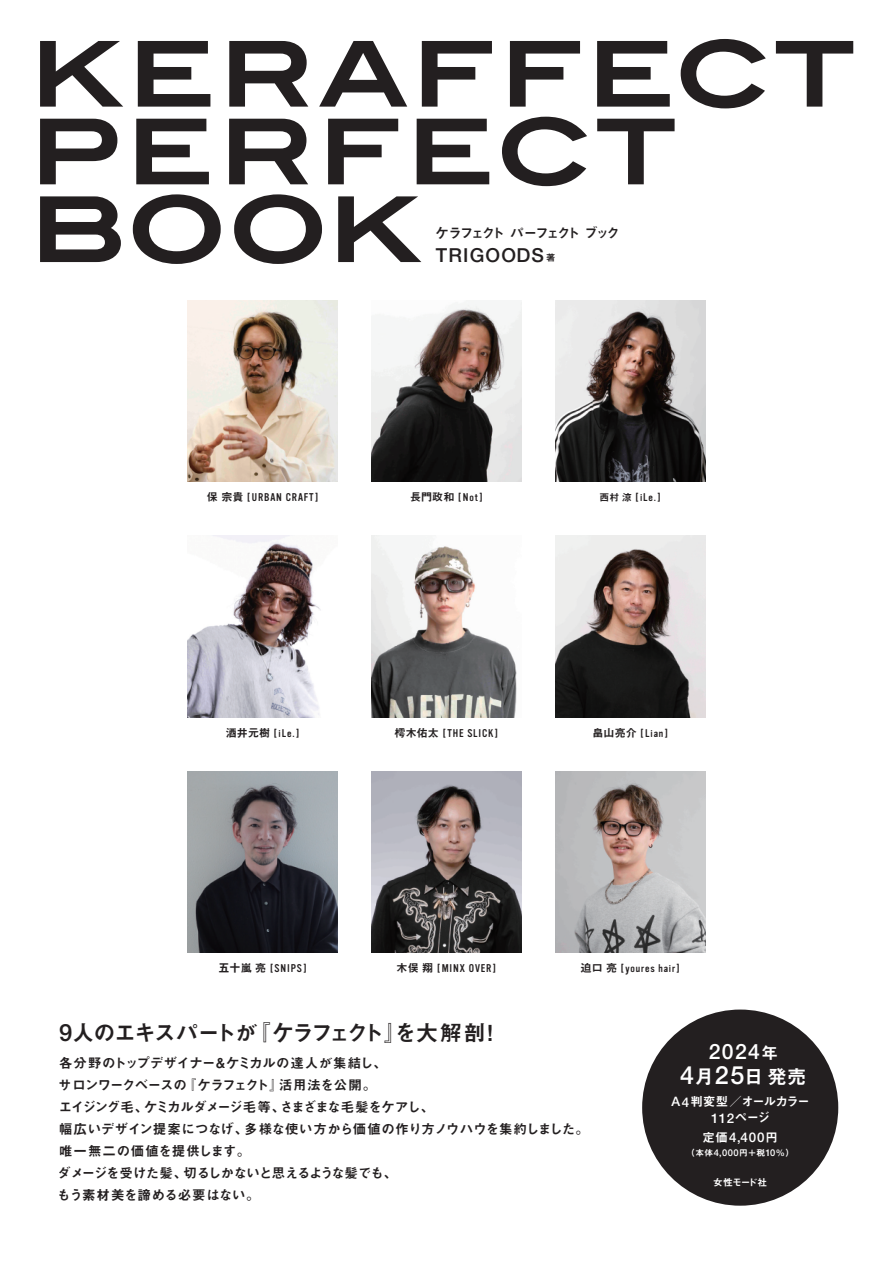
<style>
.page{position:relative;width:893px;height:1263px;background:#fff}
.page>*{position:absolute;margin:0;border:0;box-sizing:border-box;transform-origin:0 0}
.t1{font:700 90.75px/77.7px "Blair ITC";letter-spacing:.035em;color:#231f20}
.t2{font:22.05px "Midashi Go Pro MB31";letter-spacing:-.08em;color:#231f20}
.t3{font:500 21.15px "Helvetica Neue LT Std";color:#fff}
.t4{font:19.8px "Midashi Go Pro MB31";color:#fff}
.t5{font:500 19.35px "Helvetica Neue LT Std";letter-spacing:.06em;color:#231f20}
.t6{font:13.5px/22px "Midashi Go Pro MB31";letter-spacing:-.025em;color:#231f20}
.t7{font:13.5px "Midashi Go Pro MB31";letter-spacing:-.17em;color:#231f20}
.t8{font:500 13.35px/19.6px "Helvetica Neue LT Std";letter-spacing:.055em;color:#fff;text-align:center}
.t9{font:12.45px "Midashi Go Pro MB31";letter-spacing:-.085em;color:#fff}
.t10{font:11.1px "Vinyl OT";letter-spacing:.075em;color:#231f20}
.t11{font:9.75px "Midashi Go Pro MB31";letter-spacing:-.07em;color:#fff}
.t12{font:8.7px "Midashi Go Pro MB31";color:#fff}
.s1{font-family:"Midashi Go Pro MB31";font-weight:400;font-size:9.15px}
.s2{font-family:"Midashi Go Pro MB31"}
.s3{font-family:"Midashi Go Pro MB31";font-size:9.75px}
.s4{font-family:"Helvetica Neue LT Std";font-weight:500;font-size:23.85px}
.s5{font-family:"Midashi Go Pro MB31";font-weight:400;font-size:16.65px}
.s6{font-family:"Helvetica Neue LT Std";font-weight:500;font-size:25.2px}
.s7{font-family:"Helvetica Neue LT Std";font-weight:500;font-size:13.05px}
.s8{font-family:"Helvetica Neue LT Std";font-weight:500;font-size:13.35px}
.s9{font-family:"Midashi Go Pro MB31";font-weight:400;font-size:12.45px}
.s10{font-size:13.05px}
.s11{font-family:"Helvetica Neue LT Std";font-weight:500;font-size:9.45px}
.s12{font-family:"Helvetica Neue LT Std";font-weight:500;font-size:9.15px}
</style>
<div class="page">
<img style="left:556px;top:300px;width:149px;height:182px">
<img style="left:372px;top:771px;width:149px;height:181px">
<img style="left:188px;top:536px;width:133px;height:181px">
<img style="left:372px;top:303px;width:149px;height:179px">
<img style="left:556px;top:771px;width:149px;height:181px">
<img style="left:188px;top:300px;width:149px;height:182px">
<img style="left:372px;top:536px;width:145px;height:181px">
<img style="left:556px;top:536px;width:149px;height:181px">
<img style="left:188px;top:771px;width:149px;height:181px">
<div style="left:642px;top:1009px;width:196px;height:197px;background:#231f20;border-radius:50%"></div>
<h1 class="t1" style="left:30px;top:34px;width:828px">KERAFFECT<br>PERFECT<br>BOOK</h1>
<p class="t7" style="left:436px;top:222px;width:186px">ケラフェクトパーフェクトブック</p>
<h3 class="t5" style="left:436px;top:244px;width:121px">TRIGOODS <span class="s1">著</span></h3>
<p class="t10" style="left:207px;top:491px;width:113px"><span class="s2">保宗貴</span> [URBAN CRAFT]</p>
<p class="t10" style="left:410px;top:491px;width:74px"><span class="s2">長門政和</span> [Not]</p>
<p class="t10" style="left:599px;top:491px;width:63px"><span class="s3">西村涼</span> [iLe.]</p>
<p class="t10" style="left:226px;top:727px;width:75px"><span class="s2">酒井元樹</span> [iLe.]</p>
<p class="t10" style="left:395px;top:727px;width:105px"><span class="s2">樗木佑太</span> [THE SLICK]</p>
<p class="t10" style="left:592px;top:727px;width:77px"><span class="s2">畠山亮介</span> [Lian]</p>
<p class="t10" style="left:218px;top:962px;width:90px"><span class="s2">五十嵐亮</span> [SNIPS]</p>
<p class="t10" style="left:397px;top:962px;width:101px"><span class="s2">木俣翔</span> [MINX OVER]</p>
<p class="t10" style="left:581px;top:962px;width:101px"><span class="s2">迫口亮</span> [youres hair]</p>
<h2 class="t2" style="left:59px;top:1015px;width:444px"><span class="s4">9</span>人のエキスパートが『ケラフェクト』を大解剖！</h2>
<p class="t6" style="left:58px;top:1050px;width:533px">各分野のトップデザイナー＆ケミカルの達人が集結し、<br>サロンワークベースの『ケラフェクト』活用法を公開。<br>エイジング毛、ケミカルダメージ毛等、さまざまな毛髪をケアし、<br>幅広いデザイン提案につなげ、多様な使い方から価値の作り方ノウハウを集約しました。唯一無二の価値を提供します。<br>ダメージを受けた髪、切るしかないと思えるような髪でも、<br>もう素材美を諦める必要はない。</p>
<h3 class="t3" style="left:709px;top:1039px;width:71px">2024<span class="s5">年</span></h3>
<h3 class="t4" style="left:680px;top:1061px;width:128px"><span class="s6">4</span>月<span class="s6">25</span>日発売</h3>
<p class="t9" style="left:672px;top:1092px;width:140px"><span class="s7">A</span><span class="s8">4</span>判変型／オールカラー</p>
<p class="t8" style="left:702px;top:1108px;width:77px">112<span class="s9">ページ<br>定価</span>4<span class="s10">,</span>400<span class="s9">円</span></p>
<p class="t12" style="left:686px;top:1145px;width:109px">（本体<span class="s11">4</span><span class="s12">,</span><span class="s11">000</span>円＋税<span class="s11">10</span><span class="s12">%</span>）</p>
<p class="t11" style="left:713px;top:1174px;width:55px">女性モード社</p>
</div>
